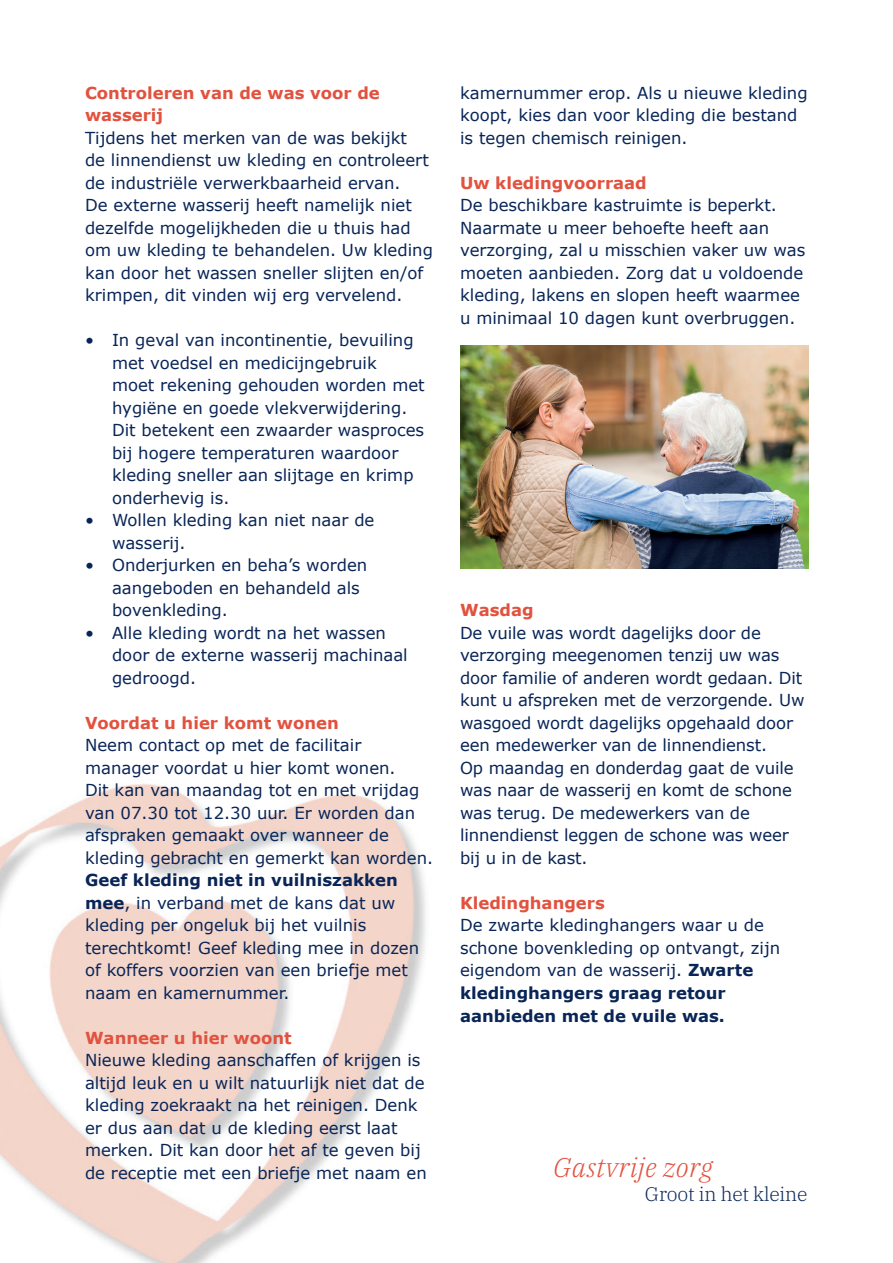
<style>
.page{position:relative;width:893px;height:1263px;background:#fff}
.page>*{position:absolute;margin:0;border:0;box-sizing:border-box;transform-origin:0 0}
.t1{font:italic 300 27px "IBM Plex Serif";letter-spacing:.01em;color:#e1523f}
.t2{font:300 19.5px "IBM Plex Serif";letter-spacing:-.01em;color:#092557}
.t3{font:16.5px/22.5px "Verdana";color:#092557}
.t4{font:700 16.5px/22.5px "Verdana";color:#e1523f}
.s1{font-weight:700}
</style>
<div class="page">
<img style="left:0;top:784px;width:426px;height:479px">
<img style="left:460px;top:345px;width:349px;height:223px">
<p class="t4" style="left:85px;top:81px;width:296px">Controleren van de was voor de wasserij</p>
<p class="t3" style="left:85px;top:126px;width:349px">Tijdens het merken van de was bekijkt<br>de linnendienst uw kleding en controleert de industriële verwerkbaarheid ervan.<br>De externe wasserij heeft namelijk niet dezelfde mogelijkheden die u thuis had om uw kleding te behandelen. Uw kleding kan door het wassen sneller slijten en/of krimpen, dit vinden wij erg vervelend.</p>
<p class="t3" style="left:112px;top:329px;width:314px;text-indent:-27px">• In geval van incontinentie, bevuiling met voedsel en medicijngebruik<br>moet rekening gehouden worden met hygiëne en goede vlekverwijdering.<br>Dit betekent een zwaarder wasproces bij hogere temperaturen waardoor kleding sneller aan slijtage en krimp onderhevig is.</p>
<p class="t3" style="left:112px;top:509px;width:264px;text-indent:-27px">• Wollen kleding kan niet naar de wasserij.</p>
<p class="t3" style="left:112px;top:554px;width:257px;text-indent:-27px">• Onderjurken en beha’s worden aangeboden en behandeld als bovenkleding.</p>
<p class="t3" style="left:112px;top:621px;width:297px;text-indent:-27px">• Alle kleding wordt na het wassen door de externe wasserij machinaal gedroogd.</p>
<p class="t4" style="left:85px;top:711px;width:255px">Voordat u hier komt wonen</p>
<p class="t3" style="left:85px;top:734px;width:350px">Neem contact op met de facilitair manager voordat u hier komt wonen.<br>Dit kan van maandag tot en met vrijdag van 07.30 tot 12.30 uur. Er worden dan afspraken gemaakt over wanneer de kleding gebracht en gemerkt kan worden.</p>
<p class="t3" style="left:85px;top:869px;width:336px"><span class="s1">Geef kleding niet in vuilniszakken mee</span>, in verband met de kans dat uw kleding per ongeluk bij het vuilnis terechtkomt! Geef kleding mee in dozen of koffers voorzien van een briefje met naam en kamernummer.</p>
<p class="t4" style="left:85px;top:1026px;width:208px">Wanneer u hier woont</p>
<p class="t3" style="left:85px;top:1049px;width:343px">Nieuwe kleding aanschaffen of krijgen is altijd leuk en u wilt natuurlijk niet dat de kleding zoekraakt na het reinigen. Denk er dus aan dat u de kleding eerst laat merken. Dit kan door het af te geven bij de receptie met een briefje met naam en</p>
<p class="t3" style="left:460px;top:81px;width:349px">kamernummer erop. Als u nieuwe kleding koopt, kies dan voor kleding die bestand is tegen chemisch reinigen.</p>
<p class="t4" style="left:460px;top:171px;width:188px">Uw kledingvoorraad</p>
<p class="t3" style="left:460px;top:194px;width:347px">De beschikbare kastruimte is beperkt.<br>Naarmate u meer behoefte heeft aan verzorging, zal u misschien vaker uw was moeten aanbieden. Zorg dat u voldoende kleding, lakens en slopen heeft waarmee u minimaal 10 dagen kunt overbruggen.</p>
<p class="t4" style="left:460px;top:599px;width:75px">Wasdag</p>
<p class="t3" style="left:460px;top:621px;width:346px">De vuile was wordt dagelijks door de verzorging meegenomen tenzij uw was door familie of anderen wordt gedaan. Dit kunt u afspreken met de verzorgende. Uw wasgoed wordt dagelijks opgehaald door een medewerker van de linnendienst.<br>Op maandag en donderdag gaat de vuile was naar de wasserij en komt de schone was terug. De medewerkers van de linnendienst leggen de schone was weer bij u in de kast.</p>
<p class="t4" style="left:460px;top:891px;width:146px">Kledinghangers</p>
<p class="t3" style="left:460px;top:914px;width:321px">De zwarte kledinghangers waar u de schone bovenkleding op ontvangt, zijn eigendom van de wasserij. <span class="s1">Zwarte kledinghangers graag retour aanbieden met de vuile was.</span></p>
<h1 class="t1" style="left:553px;top:1147px;width:161px">Gastvrije zorg</h1>
<p class="t2" style="left:645px;top:1179px;width:164px">Groot in het kleine</p>
</div>
